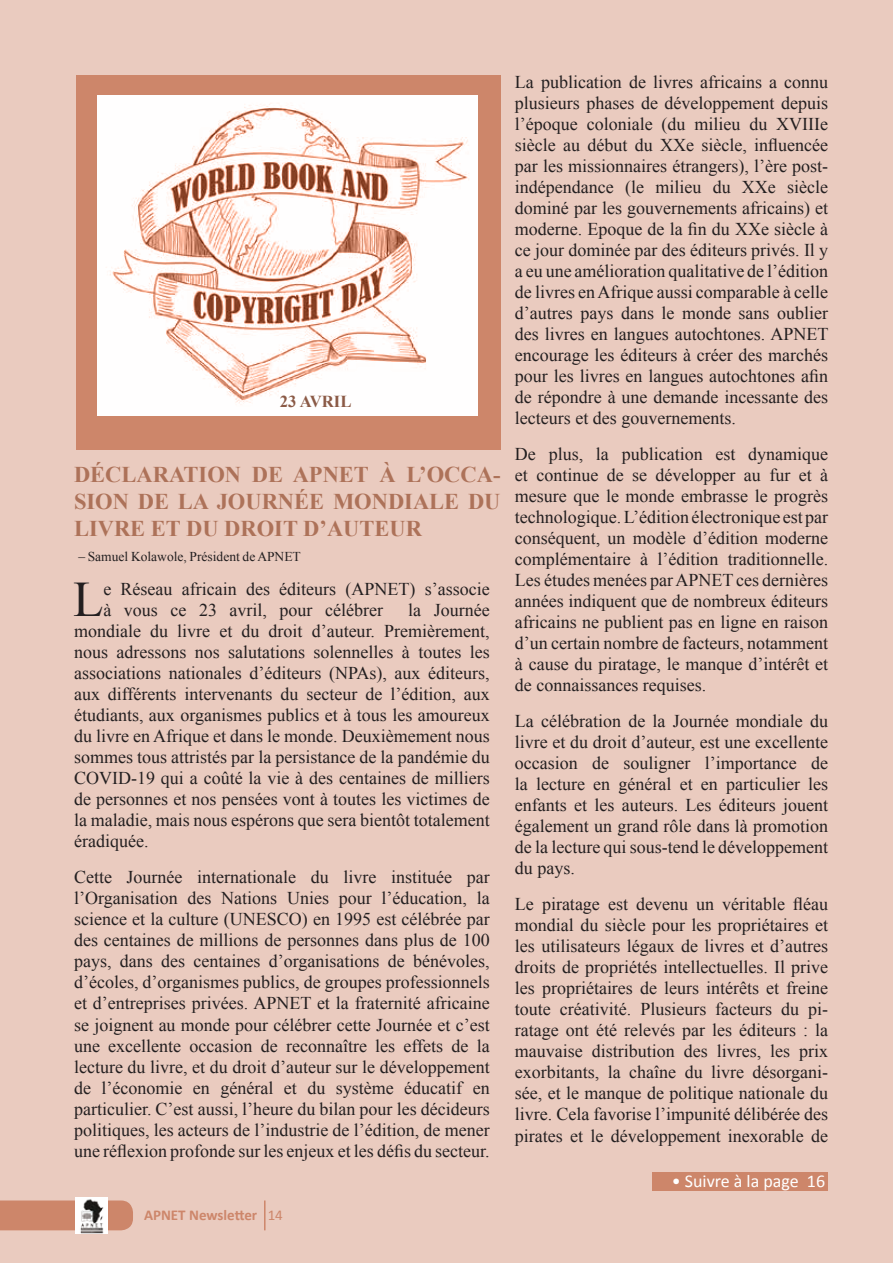
<style>
.page{position:relative;width:893px;height:1263px;background:#eacbbf}
.page>*{position:absolute;margin:0;border:0;box-sizing:border-box;transform-origin:0 0}
.t1{font:49.65px "Times New Roman";color:#231f20}
.t2{font:700 22.5px/27px "Times New Roman";color:#ad7259;text-align:justify}
.t3{font:18px/21px "Times New Roman";color:#231f20;text-align:justify}
.t4{font:18px "Calibri";color:#fff}
.t5{font:700 16.65px "Times New Roman";color:#8b5a46}
.t6{font:700 15px "Calibri";color:#cd866a}
.t7{font:13.5px "Times New Roman";color:#231f20}
.s1{font-weight:400}
</style>
<div class="page">
<div style="left:76px;top:76px;width:425px;height:374px;background:#cd866a"></div>
<img style="left:98px;top:96px;width:379px;height:320px">
<div style="left:653px;top:1172px;width:175px;height:18px;background:#cd866a"></div>
<hr style="left:264px;top:1200px;width:2px;height:30px;background:#cd866a">
<div style="left:0;top:1200px;width:133px;height:30px;background:#cd866a"></div>
<img style="left:75px;top:1197px;width:33px;height:37px">
<p class="t5" style="left:280px;top:390px;width:73px">23 AVRIL</p>
<p class="t2" style="left:74px;top:460px;width:428px">DÉCLARATION DE APNET À L’OCCA-SION DE LA JOURNÉE MONDIALE DU LIVRE ET DU DROIT D’AUTEUR</p>
<p class="t7" style="left:78px;top:547px;width:224px">– Samuel Kolawole, Président de APNET</p>
<h1 class="t1" style="left:73px;top:566px;width:32px">L</h1>
<p class="t3" style="left:103px;top:578px;width:388px">e Réseau africain des éditeurs (APNET) s’associe à vous ce 23 avril, pour célébrer</p>
<p class="t3" style="left:74px;top:599px;width:417px;text-indent:334px">la Journée mondiale du livre et du droit d’auteur. Premièrement, nous adressons nos salutations solennelles à toutes les associations nationales d’éditeurs (NPAs), aux éditeurs, aux différents intervenants du secteur de l’édition, aux étudiants, aux organismes publics et à tous les amoureux du livre en Afrique et dans le monde. Deuxièmement nous sommes tous attristés par la persistance de la pandémie du COVID-19 qui a coûté la vie à des centaines de milliers de personnes et nos pensées vont à toutes les victimes de la maladie, mais nous espérons que sera bientôt totalement éradiquée.</p>
<p class="t3" style="left:74px;top:867px;width:417px">Cette Journée internationale du livre instituée par l’Organisation des Nations Unies pour l’éducation, la science et la culture (UNESCO) en 1995 est célébrée par des centaines de millions de personnes dans plus de 100 pays, dans des centaines d’organisations de bénévoles, d’écoles, d’organismes publics, de groupes professionnels et d’entreprises privées. APNET et la fraternité africaine se joignent au monde pour célébrer cette Journée et c’est une excellente occasion de reconnaître les effets de la lecture du livre, et du droit d’auteur sur le développement de l’économie en général et du système éducatif en particulier. C’est aussi, l’heure du bilan pour les décideurs politiques, les acteurs de l’industrie de l’édition, de mener une réflexion profonde sur les enjeux et les défis du secteur.</p>
<p class="t6" style="left:144px;top:1206px;width:140px">APNET Newsletter <span class="s1">14</span></p>
<p class="t3" style="left:515px;top:71px;width:315px">La publication de livres africains a connu plusieurs phases de développement depuis l’époque coloniale (du milieu du XVIIIe siècle au début du XXe siècle, influencée par les missionnaires étrangers), l’ère post&shy;indépendance (le milieu du XXe siècle dominé par les gouvernements africains) et moderne. Epoque de la fin du XXe siècle à ce jour dominée par des éditeurs privés. Il y a eu une amélioration qualitative de l’édition de livres en Afrique aussi comparable à celle d’autres pays dans le monde sans oublier des livres en langues autochtones. APNET encourage les éditeurs à créer des marchés pour les livres en langues autochtones afin de répondre à une demande incessante des lecteurs et des gouvernements.</p>
<p class="t3" style="left:515px;top:443px;width:315px">De plus, la publication est dynamique et continue de se développer au fur et à mesure que le monde embrasse le progrès technologique. L’édition électronique est par conséquent, un modèle d’édition moderne complémentaire à l’édition traditionnelle.<br>Les études menées par APNET ces dernières années indiquent que de nombreux éditeurs africains ne publient pas en ligne en raison d’un certain nombre de facteurs, notamment à cause du piratage, le manque d’intérêt et de connaissances requises.</p>
<p class="t3" style="left:515px;top:710px;width:315px">La célébration de la Journée mondiale du livre et du droit d’auteur, est une excellente occasion de souligner l’importance de la lecture en général et en particulier les enfants et les auteurs. Les éditeurs jouent également un grand rôle dans là promotion de la lecture qui sous-tend le développement du pays.</p>
<p class="t3" style="left:515px;top:893px;width:315px">Le piratage est devenu un véritable fléau mondial du siècle pour les propriétaires et les utilisateurs légaux de livres et d’autres droits de propriétés intellectuelles. Il prive les propriétaires de leurs intérêts et freine toute créativité. Plusieurs facteurs du pi&shy;ratage ont été relevés par les éditeurs : la mauvaise distribution des livres, les prix exorbitants, la chaîne du livre désorgani&shy;sée, et le manque de politique nationale du livre. Cela favorise l’impunité délibérée des pirates et le développement inexorable de</p>
<p class="t4" style="left:672px;top:1170px;width:155px">• Suivre à la page 16</p>
</div>
